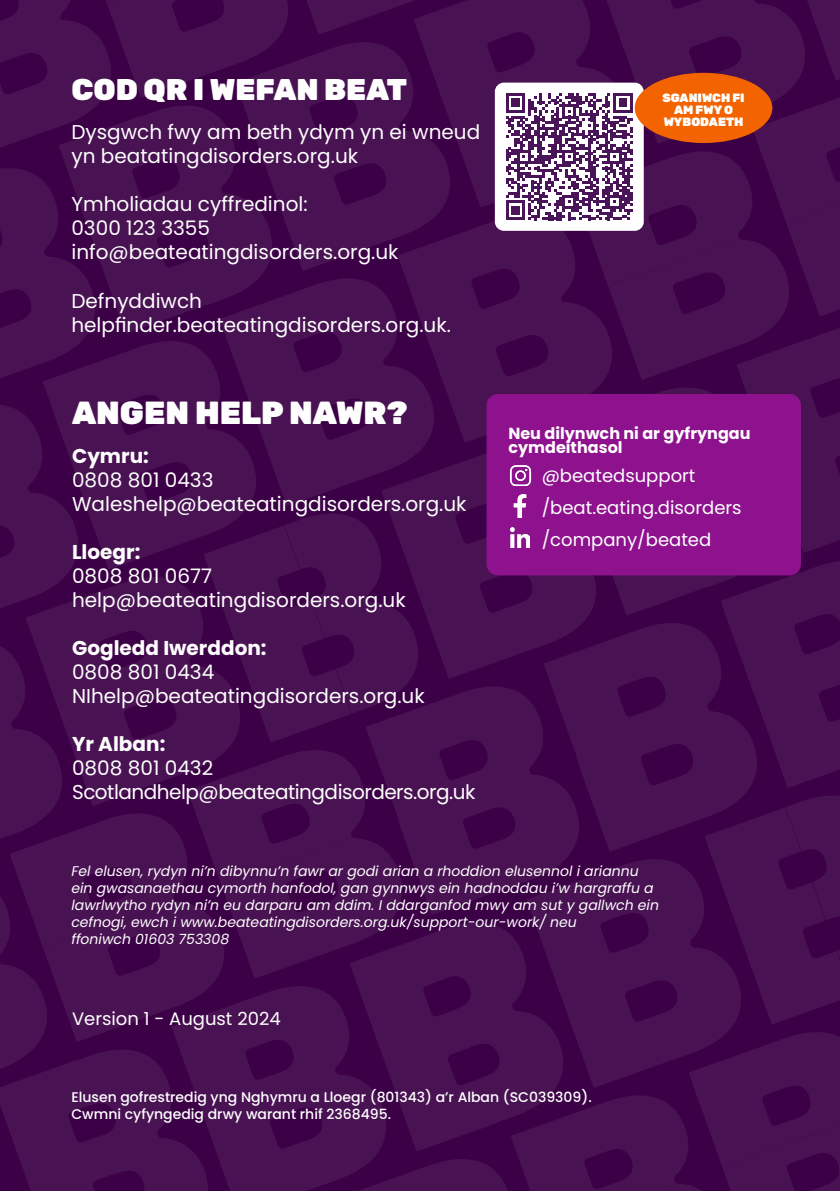
<style>
.page{position:relative;width:840px;height:1191px;background:#fff}
.page>*{position:absolute;margin:0;border:0;box-sizing:border-box;transform-origin:0 0}
.t1{font:900 32px "Rubik";color:#fefefe}
.t2{font:900 30px "Rubik";color:#fefefe}
.t3{font:20px/24px "Poppins";color:#fefefe}
.t4{font:20px/24px "Poppins";letter-spacing:-.025em;color:#fefefe}
.t5{font:18px "Poppins";color:#fefefe}
.t6{font:700 16px/14px "Poppins";color:#fefefe}
.t7{font:italic 14px/16.8px "Poppins";color:#fefefe}
.t8{font:500 14px/16.8px "Poppins";color:#fefefe}
.t9{font:900 12px/12px "Rubik";color:#fff;text-align:center}
.s1{font-weight:700}
</style>
<div class="page">
<div style="left:0;top:0;width:839px;height:1191px;background:linear-gradient(to right,#450d4f,#450d4f)"></div>
<div style="left:494px;top:83px;width:149px;height:148px;background:#fff;border-radius:9px"></div>
<div style="left:634px;top:73px;width:138px;height:70px;background:#f36400;border-radius:50%"></div>
<svg style="left:506px;top:93px;width:126px;height:127px"></svg>
<div style="left:486px;top:394px;width:314px;height:181px;background:#8e128e;border-radius:11px"></div>
<img style="left:513px;top:495px;width:14px;height:23px">
<img style="left:509px;top:465px;width:23px;height:20px">
<img style="left:510px;top:527px;width:19px;height:20px">
<p class="t2" style="left:71px;top:73px;width:337px">COD QR I WEFAN BEAT</p>
<p class="t3" style="left:71px;top:121px;width:410px">Dysgwch fwy am beth ydym yn ei wneud yn beatatingdisorders.org.uk</p>
<p class="t3" style="left:71px;top:193px;width:328px">Ymholiadau cyffredinol:<br>0300 123 3355 info@beateatingdisorders.org.uk</p>
<p class="t3" style="left:71px;top:289px;width:381px">Defnyddiwch helpfinder.beateatingdisorders.org.uk.</p>
<p class="t1" style="left:72px;top:395px;width:337px">ANGEN HELP NAWR?</p>
<p class="t3" style="left:72px;top:444px;width:143px"><span class="s1">Cymru:<br></span>0808 801 0433</p>
<p class="t3" style="left:72px;top:492px;width:396px">Waleshelp@beateatingdisorders.org.uk</p>
<p class="t3" style="left:72px;top:540px;width:335px"><span class="s1">Lloegr:<br></span>0808 801 0677 help@beateatingdisorders.org.uk</p>
<p class="t3" style="left:72px;top:636px;width:354px"><span class="s1">Gogledd Iwerddon:<br></span>0808 801 0434<br>NIhelp@beateatingdisorders.org.uk</p>
<p class="t4" style="left:72px;top:732px;width:405px"><span class="s1">Yr Alban:<br></span>0808 801 0432<br>Scotlandhelp@beateatingdisorders.org.uk</p>
<p class="t9" style="left:662px;top:92px;width:84px">SGANIWCH FI<br>AM FWY O</p>
<p class="t9" style="left:663px;top:116px;width:81px">WYBODAETH</p>
<p class="t6" style="left:508px;top:426px;width:243px">Neu dilynwch ni ar gyfryngau cymdeithasol</p>
<p class="t5" style="left:541px;top:465px;width:155px">@beatedsupport</p>
<p class="t5" style="left:541px;top:497px;width:201px">/beat.eating.disorders</p>
<p class="t5" style="left:541px;top:529px;width:171px">/company/beated</p>
<p class="t7" style="left:71px;top:863px;width:588px">Fel elusen, rydyn ni’n dibynnu’n fawr ar godi arian a rhoddion elusennol i ariannu ein gwasanaethau cymorth hanfodol, gan gynnwys ein hadnoddau i’w hargraffu a lawrlwytho rydyn ni’n eu darparu am ddim. I ddarganfod mwy am sut y gallwch ein cefnogi, ewch i www.beateatingdisorders.org.uk/support-our-work/ neu<br>ffoniwch 01603 753308</p>
<p class="t5" style="left:72px;top:1008px;width:210px">Version 1 - August 2024</p>
<p class="t8" style="left:71px;top:1089px;width:521px">Elusen gofrestredig yng Nghymru a Lloegr (801343) a’r Alban (SC039309).<br>Cwmni cyfyngedig drwy warant rhif 2368495.</p>
</div>
